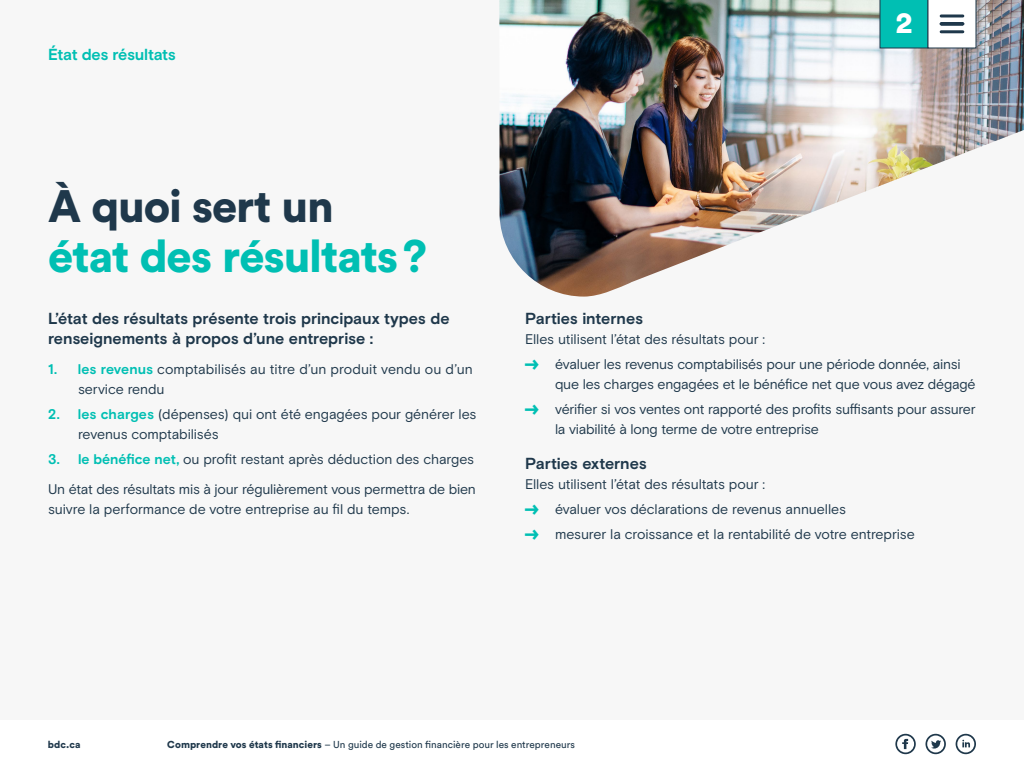
<style>
.page{position:relative;width:1024px;height:768px;background:#fff}
.page>*{position:absolute;margin:0;border:0;box-sizing:border-box;transform-origin:0 0}
.t1{font:900 45px "Circular Std";letter-spacing:-.02em;color:#00bfb3}
.t2{font:900 45px "Circular Std";letter-spacing:-.025em;color:#1f384b}
.t3{font:900 30px "Circular Std";color:#fff}
.t4{font:700 16px/20px "Basis Grotesque";letter-spacing:-.005em;color:#1f384b}
.t5{font:700 16px "Basis Grotesque";letter-spacing:-.02em;color:#00bfb3}
.t6{font:14px/25px "Basis Grotesque";letter-spacing:-.01em;color:#1f384b}
.t7{font:10px "Circular Std";color:#1f384b}
.t8{font:900 10px "Circular Std";color:#1f384b}
.s1{font-weight:700;color:#00bfb3}
.s2{font-family:"Basis BDC Extra Glyphs";font-weight:900;font-size:20px;color:#00bfb3}
.s3{font-weight:900}
</style>
<div class="page">
<div style="left:0;top:0;width:1024px;height:720px;background:#f7f7f7"></div>
<img style="left:499px;top:0;width:525px;height:297px">
<svg style="left:880px;top:0;width:96px;height:48px"></svg>
<svg style="left:941px;top:14px;width:22px;height:4px"></svg>
<hr style="left:941px;top:30px;width:22px;height:3px;background:#1f384b">
<hr style="left:941px;top:22px;width:22px;height:3px;background:#1f384b">
<svg style="left:895px;top:734px;width:21px;height:20px"></svg>
<svg style="left:956px;top:734px;width:20px;height:20px"></svg>
<svg style="left:925px;top:734px;width:21px;height:20px"></svg>
<p class="t5" style="left:48px;top:45px;width:129px">État des résultats</p>
<h1 class="t2" style="left:48px;top:176px;width:287px">À quoi sert un</h1>
<h1 class="t1" style="left:48px;top:226px;width:380px">état des résultats?</h1>
<p class="t4" style="left:48px;top:309px;width:403px">L’état des résultats présente trois principaux types de renseignements à propos d’une entreprise :</p>
<p class="t6" style="left:78px;top:359px;width:396px;line-height:20px;text-indent:-30px"><span class="s1">1. les revenus</span> comptabilisés au titre d’un produit vendu ou d’un service rendu</p>
<p class="t6" style="left:78px;top:404px;width:400px;line-height:20px;text-indent:-30px"><span class="s1">2. les charges</span> (dépenses) qui ont été engagées pour générer les revenus comptabilisés</p>
<p class="t6" style="left:48px;top:444px;width:429px;line-height:30px"><span class="s1">3. le bénéfice net,</span> ou profit restant après déduction des charges<br>Un état des résultats mis à jour régulièrement vous permettra de bien</p>
<p class="t6" style="left:48px;top:497px;width:363px">suivre la performance de votre entreprise au fil du temps.</p>
<h2 class="t3" style="left:896px;top:3px;width:18px">2</h2>
<p class="t4" style="left:525px;top:309px;width:120px">Parties internes</p>
<p class="t6" style="left:525px;top:327px;width:437px">Elles utilisent l’état des résultats pour :<br><span class="s2">&gt;</span> évaluer les revenus comptabilisés pour une période donnée, ainsi</p>
<p class="t6" style="left:525px;top:372px;width:452px;text-align:right">que les charges engagées et le bénéfice net que vous avez dégagé<br><span class="s2">&gt;</span> vérifier si vos ventes ont rapporté des profits suffisants pour assurer</p>
<p class="t6" style="left:555px;top:417px;width:265px">la viabilité à long terme de votre entreprise</p>
<p class="t4" style="left:525px;top:454px;width:123px">Parties externes</p>
<p class="t6" style="left:525px;top:472px;width:391px">Elles utilisent l’état des résultats pour :<br><span class="s2">&gt;</span> évaluer vos déclarations de revenus annuelles<br><span class="s2">&gt;</span> mesurer la croissance et la rentabilité de votre entreprise</p>
<p class="t8" style="left:48px;top:738px;width:34px">bdc.ca</p>
<p class="t7" style="left:167px;top:738px;width:409px"><span class="s3">Comprendre vos états financiers</span> – Un guide de gestion financière pour les entrepreneurs</p>
</div>
